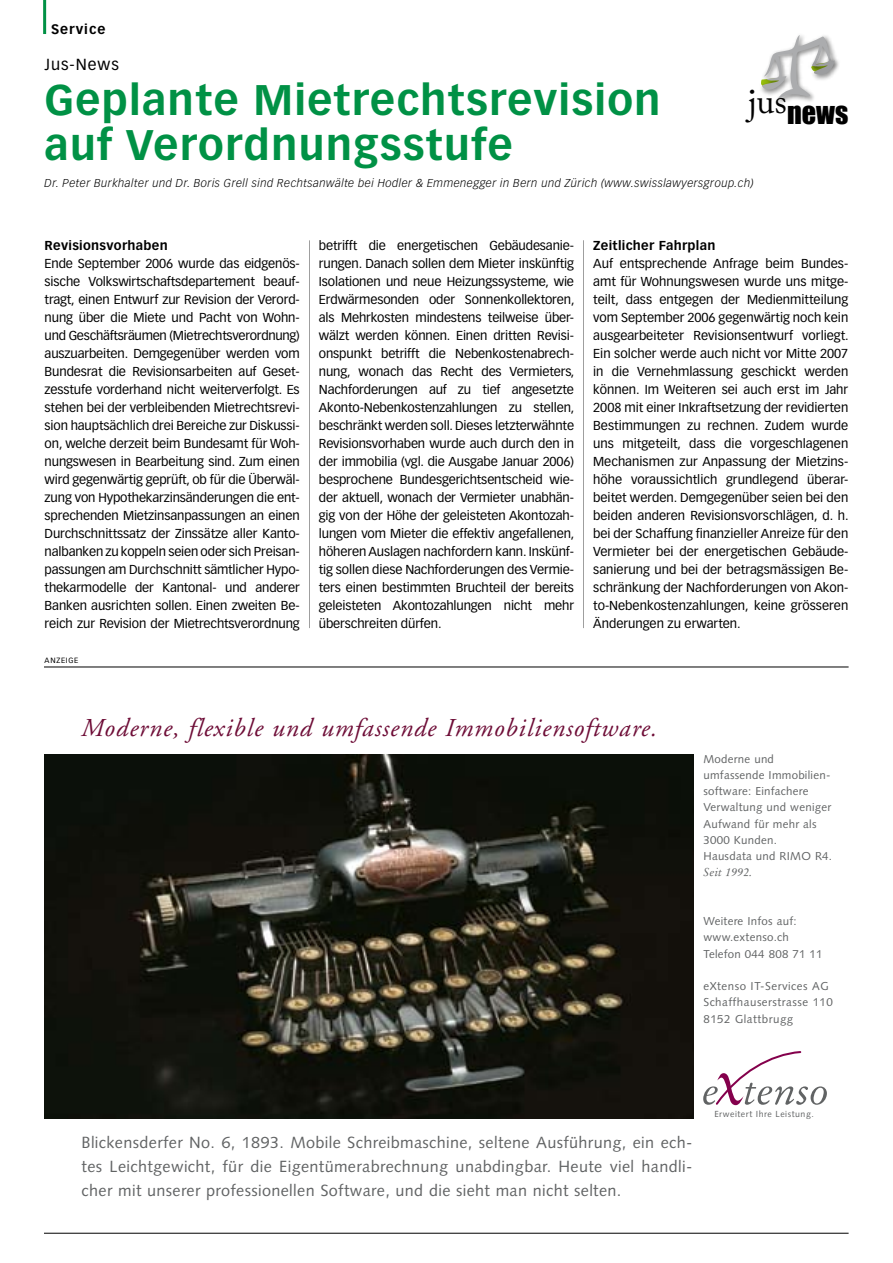
<style>
.page{position:relative;width:893px;height:1263px;background:#fff}
.page>*{position:absolute;margin:0;border:0;box-sizing:border-box;transform-origin:0 0}
.t1{font:700 42px/45px "Vectora LH";letter-spacing:.03em;color:#009145}
.t2{font:28.2px "Impact";color:#000}
.t3{font:italic 25.65px "Adobe Garamond";letter-spacing:.04em;color:#6e0d37}
.t4{font:16.2px/24.3px "Syntax";letter-spacing:.02em;color:#616364;text-align:justify}
.t5{font:15.75px "Vectora LH";letter-spacing:.06em;color:#000}
.t6{font:700 13.5px "Vectora LH";letter-spacing:.075em;color:#000}
.t7{font:12.75px/18px "Vectora LH";letter-spacing:-.01em;color:#000;text-align:justify}
.t8{font:700 12.75px "Vectora LH";letter-spacing:.025em;color:#000}
.t9{font:11.55px/16.2px "Syntax";letter-spacing:.02em;color:#616364}
.t10{font:11.55px/16.2px "Syntax";letter-spacing:.045em;color:#616364}
.t11{font:italic 11.55px "Stempel Garamond";letter-spacing:.02em;color:#616364}
.t12{font:italic 300 11.25px "Vectora LH";letter-spacing:.04em;color:#000}
.t13{font:8.85px "Syntax";letter-spacing:.06em;color:#616364}
.t14{font:7.5px "Vectora LH";letter-spacing:.1em;color:#000}
</style>
<div class="page">
<hr style="left:43px;top:0;width:3px;height:34px;background:#009145">
<hr style="left:583px;top:240px;width:1px;height:388px;background:#000">
<hr style="left:309px;top:240px;width:1px;height:388px;background:#000">
<img style="left:777px;top:100px;width:36px;height:4px">
<img style="left:835px;top:55px;width:4px;height:17px">
<svg style="left:761px;top:35px;width:74px;height:65px"></svg>
<img style="left:45px;top:754px;width:648px;height:365px">
<hr style="left:45px;top:1233px;width:803px;height:1px;background:#000">
<hr style="left:45px;top:666px;width:803px;height:1px;background:#000">
<svg style="left:703px;top:1051px;width:124px;height:55px"></svg>
<p class="t6" style="left:51px;top:21px;width:56px">Service</p>
<p class="t5" style="left:45px;top:55px;width:76px">Jus-News</p>
<h1 class="t1" style="left:45px;top:78px;width:618px">Geplante Mietrechtsrevision auf Verordnungsstufe</h1>
<p class="t12" style="left:45px;top:177px;width:710px">Dr. Peter Burkhalter und Dr. Boris Grell sind Rechtsanwälte bei Hodler &amp; Emmenegger in Bern und Zürich (www.swisslawyersgroup.ch)</p>
<h2 class="t2" style="left:748px;top:91px;width:102px"><sup>jus</sup>NEWS</h2>
<p class="t8" style="left:45px;top:238px;width:125px">Revisionsvorhaben</p>
<p class="t7" style="left:45px;top:255px;width:257px">Ende September 2006 wurde das eidgenös&shy;sische Volkswirtschaftsdepartement beauf&shy;tragt, einen Entwurf zur Revision der Verord&shy;nung über die Miete und Pacht von Wohn&shy;und Geschäftsräumen (Mietrechtsverord- nung) auszuarbeiten. Demgegenüber werden vom Bundesrat die Revisionsarbeiten auf Geset&shy;zesstufe vorderhand nicht weiterverfolgt. Es stehen bei der verbleibenden Mietrechtsrevi&shy;sion hauptsächlich drei Bereiche zur Diskussi&shy;on, welche derzeit beim Bundesamt für Woh&shy;nungswesen in Bearbeitung sind. Zum einen wird gegenwärtig geprüft, ob für die Überwäl&shy;zung von Hypothekarzinsänderungen die ent&shy;sprechenden Mietzinsanpassungen an einen Durchschnittssatz der Zinssätze aller Kanto&shy;nalbanken zu koppeln seien oder sich Preisan&shy;passungen am Durchschnitt sämtlicher Hypo&shy;thekarmodelle der Kantonal- und anderer Banken ausrichten sollen. Einen zweiten Be&shy;reich zur Revision der Mietrechtsverordnung</p>
<p class="t14" style="left:45px;top:655px;width:35px">ANZEIGE</p>
<p class="t7" style="left:319px;top:237px;width:257px">betrifft die energetischen Gebäudesanie&shy;rungen. Danach sollen dem Mieter inskünftig Isolationen und neue Heizungssysteme, wie Erdwärmesonden oder Sonnenkollektoren, als Mehrkosten mindestens teilweise über&shy;wälzt werden können. Einen dritten Revisi&shy;onspunkt betrifft die Nebenkostenabrech&shy;nung, wonach das Recht des Vermieters, Nachforderungen auf zu tief angesetzte Akonto-Nebenkostenzahlungen zu stellen, beschränkt werden soll. Dieses letzterwähnte Revisionsvorhaben wurde auch durch den in der immobilia (vgl. die Ausgabe Januar 2006) besprochene Bundesgerichtsentscheid wie&shy;der aktuell, wonach der Vermieter unabhän&shy;gig von der Höhe der geleisteten Akontozah&shy;lungen vom Mieter die effektiv angefallenen, höheren Auslagen nachfordern kann. Inskünf&shy;tig sollen diese Nachforderungen des Vermie&shy;ters einen bestimmten Bruchteil der bereits geleisteten Akontozahlungen nicht mehr überschreiten dürfen.</p>
<p class="t8" style="left:593px;top:238px;width:124px">Zeitlicher Fahrplan</p>
<p class="t7" style="left:593px;top:255px;width:257px">Auf entsprechende Anfrage beim Bundes&shy;amt für Wohnungswesen wurde uns mitge&shy;teilt, dass entgegen der Medienmitteilung vom September 2006 gegenwärtig noch kein ausgearbeiteter Revisionsentwurf vorliegt.<br>Ein solcher werde auch nicht vor Mitte 2007 in die Vernehmlassung geschickt werden können. Im Weiteren sei auch erst im Jahr 2008 mit einer Inkraftsetzung der revidierten Bestimmungen zu rechnen. Zudem wurde uns mitgeteilt, dass die vorgeschlagenen Mechanismen zur Anpassung der Mietzins&shy;höhe voraussichtlich grundlegend überar&shy;beitet werden. Demgegenüber seien bei den beiden anderen Revisionsvorschlägen, d. h. bei der Schaffung finanzieller Anreize für den Vermieter bei der energetischen Gebäude&shy;sanierung und bei der betragsmässigen Be&shy;schränkung der Nachforderungen von Akon&shy;to-Nebenkostenzahlungen, keine grösseren Änderungen zu erwarten.</p>
<h3 class="t3" style="left:82px;top:714px;width:577px">Moderne, flexible und umfassende Immobiliensoftware.</h3>
<p class="t9" style="left:703px;top:751px;width:130px">Moderne und umfassende Immobilien&shy;software: Einfachere<br>Verwaltung und weniger<br>Aufwand für mehr als<br>3000 Kunden.<br>Hausdata und RIMO R4.</p>
<p class="t11" style="left:703px;top:865px;width:50px">Seit 1992.</p>
<p class="t9" style="left:703px;top:913px;width:121px">Weitere Infos auf: www.extenso.ch<br>Telefon 044 808 71 11</p>
<p class="t10" style="left:703px;top:978px;width:131px">eXtenso IT-Services AG<br>Schaffhauserstrasse 110<br>8152 Glattbrugg</p>
<p class="t4" style="left:82px;top:1130px;width:612px">Blickensderfer No. 6, 1893. Mobile Schreibmaschine, seltene Ausführung, ein ech&shy;tes Leichtgewicht, für die Eigentümerabrechnung unabdingbar. Heute viel handli&shy;cher mit unserer professionellen Software, und die sieht man nicht selten.</p>
<p class="t13" style="left:714px;top:1109px;width:101px">Erweitert Ihre Leistung.</p>
</div>
